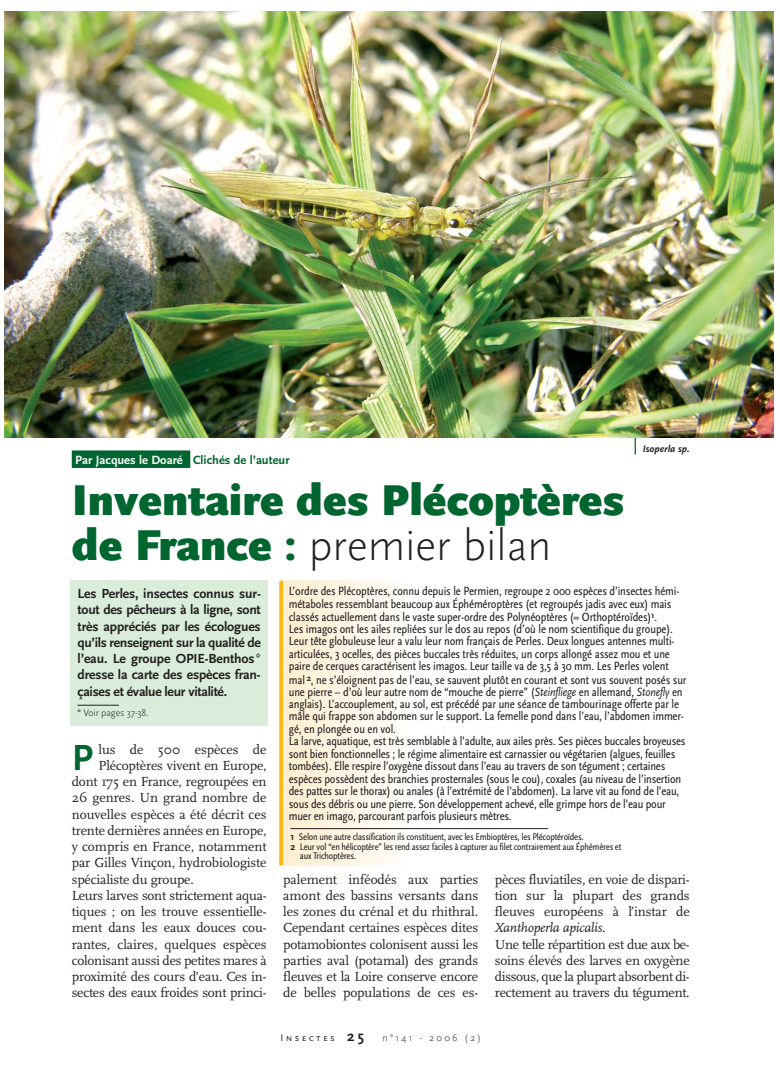
<style>
.page{position:relative;width:780px;height:1088px;background:#fff}
.page>*{position:absolute;margin:0;border:0;box-sizing:border-box;transform-origin:0 0}
.t1{font:900 45px/45.9px "Scala Sans";color:#00652e}
.t2{font:700 37.88px "Scala Sans";color:#00652e}
.t3{font:13.75px/16.2px "Scala";letter-spacing:-.01em;color:#231f20;text-align:justify}
.t4{font:700 13.75px/16.2px "Scala Sans";letter-spacing:-.025em;color:#231f20;text-align:justify}
.t5{font:12.5px/12.5px "Scala Sans Regular Con";letter-spacing:-.01em;color:#231f20}
.t6{font:700 12.5px "Scala Sans";color:#fff}
.t7{font:10px "Scala Sans Regular Con";letter-spacing:-.02em;color:#231f20}
.t8{font:300 10px "Scala Sans";letter-spacing:-.01em;color:#231f20}
.t9{font:italic 700 10px "Scala Sans";color:#231f20}
.s1{color:#00652e}
.s2{font-weight:300;color:#231f20}
.s3{font-family:"Scala Sans";font-style:italic}
.s4{font-family:"Scala Sans";font-weight:700}
.s5{font-style:italic}
.s6{font-family:"Scala Sans Caps";font-weight:400}
.s7{font-weight:700;font-size:15px}
</style>
<div class="page">
<hr style="left:634px;top:429px;width:2px;height:25px;background:#00652e">
<div style="left:70px;top:581px;width:198px;height:145px;background:#daeddb"></div>
<hr style="left:78px;top:705px;width:41px;height:1px;background:#231f20">
<div style="left:72px;top:450px;width:118px;height:18px;background:#00652e"></div>
<img style="left:5px;top:12px;width:768px;height:426px">
<hr style="left:283px;top:581px;width:4px;height:284px;background:#ffeecf">
<hr style="left:285px;top:581px;width:4px;height:284px;background:#ffeed0">
<hr style="left:288px;top:581px;width:4px;height:284px;background:#ffefd1">
<hr style="left:290px;top:581px;width:4px;height:284px;background:#ffefd2">
<hr style="left:293px;top:581px;width:4px;height:284px;background:#ffefd2">
<hr style="left:295px;top:581px;width:4px;height:284px;background:#ffefd3">
<hr style="left:298px;top:581px;width:4px;height:284px;background:#fff0d4">
<hr style="left:300px;top:581px;width:4px;height:284px;background:#fff0d5">
<hr style="left:303px;top:581px;width:4px;height:284px;background:#fff0d6">
<hr style="left:305px;top:581px;width:4px;height:284px;background:#fff0d7">
<hr style="left:308px;top:581px;width:3px;height:284px;background:#fff1d7">
<hr style="left:310px;top:581px;width:4px;height:284px;background:#fff1d8">
<hr style="left:313px;top:581px;width:3px;height:284px;background:#fff1d9">
<hr style="left:315px;top:581px;width:4px;height:284px;background:#fff1da">
<hr style="left:318px;top:581px;width:3px;height:284px;background:#fff2db">
<hr style="left:320px;top:581px;width:4px;height:284px;background:#fff2db">
<hr style="left:323px;top:581px;width:3px;height:284px;background:#fff2dd">
<hr style="left:325px;top:581px;width:4px;height:284px;background:#fff2dd">
<hr style="left:328px;top:581px;width:3px;height:284px;background:#fff3de">
<hr style="left:330px;top:581px;width:4px;height:284px;background:#fff3df">
<hr style="left:332px;top:581px;width:4px;height:284px;background:#fff3e0">
<hr style="left:335px;top:581px;width:4px;height:284px;background:#fff3e1">
<hr style="left:337px;top:581px;width:4px;height:284px;background:#fff4e2">
<hr style="left:340px;top:581px;width:4px;height:284px;background:#fff4e3">
<hr style="left:342px;top:581px;width:4px;height:284px;background:#fff4e3">
<hr style="left:345px;top:581px;width:4px;height:284px;background:#fff4e4">
<hr style="left:347px;top:581px;width:4px;height:284px;background:#fff5e5">
<hr style="left:350px;top:581px;width:4px;height:284px;background:#fff5e6">
<hr style="left:352px;top:581px;width:4px;height:284px;background:#fff6e7">
<hr style="left:355px;top:581px;width:4px;height:284px;background:#fff6e8">
<hr style="left:357px;top:581px;width:4px;height:284px;background:#fff7e9">
<hr style="left:360px;top:581px;width:4px;height:284px;background:#fff7ea">
<hr style="left:362px;top:581px;width:4px;height:284px;background:#fff8eb">
<hr style="left:365px;top:581px;width:4px;height:284px;background:#fff8ec">
<hr style="left:367px;top:581px;width:4px;height:284px;background:#fff8ec">
<hr style="left:370px;top:581px;width:4px;height:284px;background:#fff8ed">
<hr style="left:372px;top:581px;width:4px;height:284px;background:#fff9ee">
<hr style="left:375px;top:581px;width:4px;height:284px;background:#fff9ef">
<hr style="left:377px;top:581px;width:4px;height:284px;background:#fff9f0">
<hr style="left:380px;top:581px;width:4px;height:284px;background:#fffaf1">
<hr style="left:382px;top:581px;width:4px;height:284px;background:#fffaf2">
<hr style="left:385px;top:581px;width:4px;height:284px;background:#fffaf3">
<hr style="left:387px;top:581px;width:4px;height:284px;background:#fffbf4">
<hr style="left:390px;top:581px;width:4px;height:284px;background:#fffbf5">
<hr style="left:392px;top:581px;width:4px;height:284px;background:#fffcf6">
<hr style="left:395px;top:581px;width:4px;height:284px;background:#fffcf7">
<hr style="left:397px;top:581px;width:4px;height:284px;background:#fffdf9">
<hr style="left:400px;top:581px;width:3px;height:284px;background:#fffdfa">
<hr style="left:402px;top:581px;width:4px;height:284px;background:#fffdfb">
<svg style="left:279px;top:581px;width:4px;height:284px"></svg>
<hr style="left:290px;top:828px;width:258px;height:1px;background:#231f20">
<p class="t6" style="left:75px;top:455px;width:216px">Par Jacques le Doaré <span class="s1">Clichés de l’auteur</span></p>
<h1 class="t1" style="left:72px;top:480px;width:554px">Inventaire des Plécoptères de France : <span class="s2">premier bilan</span></h1>
<p class="t9" style="left:643px;top:445px;width:48px">Isoperla sp.</p>
<p class="t4" style="left:78px;top:587px;width:185px">Les Perles, insectes connus sur&shy;tout des pêcheurs à la ligne, sont très appréciés par les écologues qu’ils renseignent sur la qualité de l’eau. Le groupe OPIE-Benthos <sup>* </sup>dresse la carte des espèces fran&shy;çaises et évalue leur vitalité.</p>
<p class="t8" style="left:78px;top:709px;width:73px"><sup>*</sup> Voir pages 37-38.</p>
<h2 class="t2" style="left:72px;top:743px;width:23px">P</h2>
<p class="t3" style="left:98px;top:742px;width:170px">lus de 500 espèces de</p>
<p class="t3" style="left:98px;top:758px;width:170px">Plécoptères vivent en Europe,</p>
<p class="t3" style="left:72px;top:775px;width:196px">dont 175 en France, regroupées en</p>
<p class="t3" style="left:72px;top:791px;width:196px">26 genres. Un grand nombre de</p>
<p class="t3" style="left:72px;top:807px;width:196px">nouvelles espèces a été décrit ces</p>
<p class="t3" style="left:72px;top:823px;width:196px">trente dernières années en Europe,</p>
<p class="t3" style="left:72px;top:840px;width:196px">y compris en France, notamment</p>
<p class="t3" style="left:72px;top:856px;width:196px">par Gilles Vinçon, hydrobiologiste</p>
<p class="t3" style="left:72px;top:872px;width:124px">spécialiste du groupe.</p>
<p class="t3" style="left:72px;top:888px;width:196px">Leurs larves sont strictement aqua-</p>
<p class="t3" style="left:72px;top:905px;width:196px">tiques ; on les trouve essentielle-</p>
<p class="t3" style="left:72px;top:921px;width:196px">ment dans les eaux douces cou-</p>
<p class="t3" style="left:72px;top:937px;width:196px">rantes, claires, quelques espèces</p>
<p class="t3" style="left:72px;top:953px;width:196px">colonisant aussi des petites mares à</p>
<p class="t3" style="left:72px;top:970px;width:196px">proximité des cours d’eau. Ces in-</p>
<p class="t3" style="left:72px;top:986px;width:196px">sectes des eaux froides sont princi-</p>
<p class="t5" style="left:289px;top:586px;width:399px">L’ordre des Plécoptères, connu depuis le Permien, regroupe 2 000 espèces d’insectes hémi&shy;métaboles ressemblant beaucoup aux Éphéméroptères (et regroupés jadis avec eux) mais classés actuellement dans le vaste super-ordre des Polynéoptères (= Orthoptéroïdes)<sup>1</sup>.<br>Les imagos ont les ailes repliées sur le dos au repos (d’où le nom scientifique du groupe).<br>Leur tête globuleuse leur a valu leur nom français de Perles. Deux longues antennes multi&shy;articulées, 3 ocelles, des pièces buccales très réduites, un corps allongé assez mou et une paire de cerques caractérisent les imagos. Leur taille va de 3,5 à 30 mm. Les Perles volent mal <sup>2</sup>, ne s’éloignent pas de l’eau, se sauvent plutôt en courant et sont vus souvent posés sur une pierre – d’où leur autre nom de “mouche de pierre” (<span class="s3">Steinfliege</span> en allemand, <span class="s3">Stonefly</span> en anglais). L’accouplement, au sol, est précédé par une séance de tambourinage offerte par le mâle qui frappe son abdomen sur le support. La femelle pond dans l’eau, l’abdomen immer&shy;gé, en plongée ou en vol.<br>La larve, aquatique, est très semblable à l’adulte, aux ailes près. Ses pièces buccales broyeuses sont bien fonctionnelles ; le régime alimentaire est carnassier ou végétarien (algues, feuilles tombées). Elle respire l’oxygène dissout dans l’eau au travers de son tégument ; certaines espèces possèdent des branchies prosternales (sous le cou), coxales (au niveau de l’insertion des pattes sur le thorax) ou anales (à l’extrémité de l’abdomen). La larve vit au fond de l’eau, sous des débris ou une pierre. Son développement achevé, elle grimpe hors de l’eau pour muer en imago, parcourant parfois plusieurs mètres.</p>
<p class="t7" style="left:290px;top:832px;width:295px"><span class="s4">1</span> Selon une autre classification ils constituent, avec les Embioptères, les Plécoptéroïdes.</p>
<p class="t7" style="left:290px;top:842px;width:332px"><span class="s4">2</span> Leur vol “en hélicoptère” les rend assez faciles à capturer au filet contrairement aux Éphémères et</p>
<p class="t7" style="left:300px;top:852px;width:58px">aux Trichoptères.</p>
<p class="t3" style="left:495px;top:872px;width:196px;text-align:left">pèces fluviatiles, en voie de dispari&shy;tion sur la plupart des grands fleuves européens à l’instar de <span class="s5">Xanthoperla apicalis</span>.<br>Une telle répartition est due aux be&shy;soins élevés des larves en oxygène dissous, que la plupart absorbent di&shy;rectement au travers du tégument.</p>
<p class="t3" style="left:283px;top:872px;width:196px">palement inféodés aux parties amont des bassins versants dans les zones du crénal et du rhithral.<br>Cependant certaines espèces dites potamobiontes colonisent aussi les parties aval (potamal) des grands fleuves et la Loire conserve encore de belles populations de ces es-</p>
<p class="t8" style="left:280px;top:1033px;width:202px"><span class="s6">Insectes</span> <span class="s7">25</span> n°141 - 2006 (2)</p>
</div>
